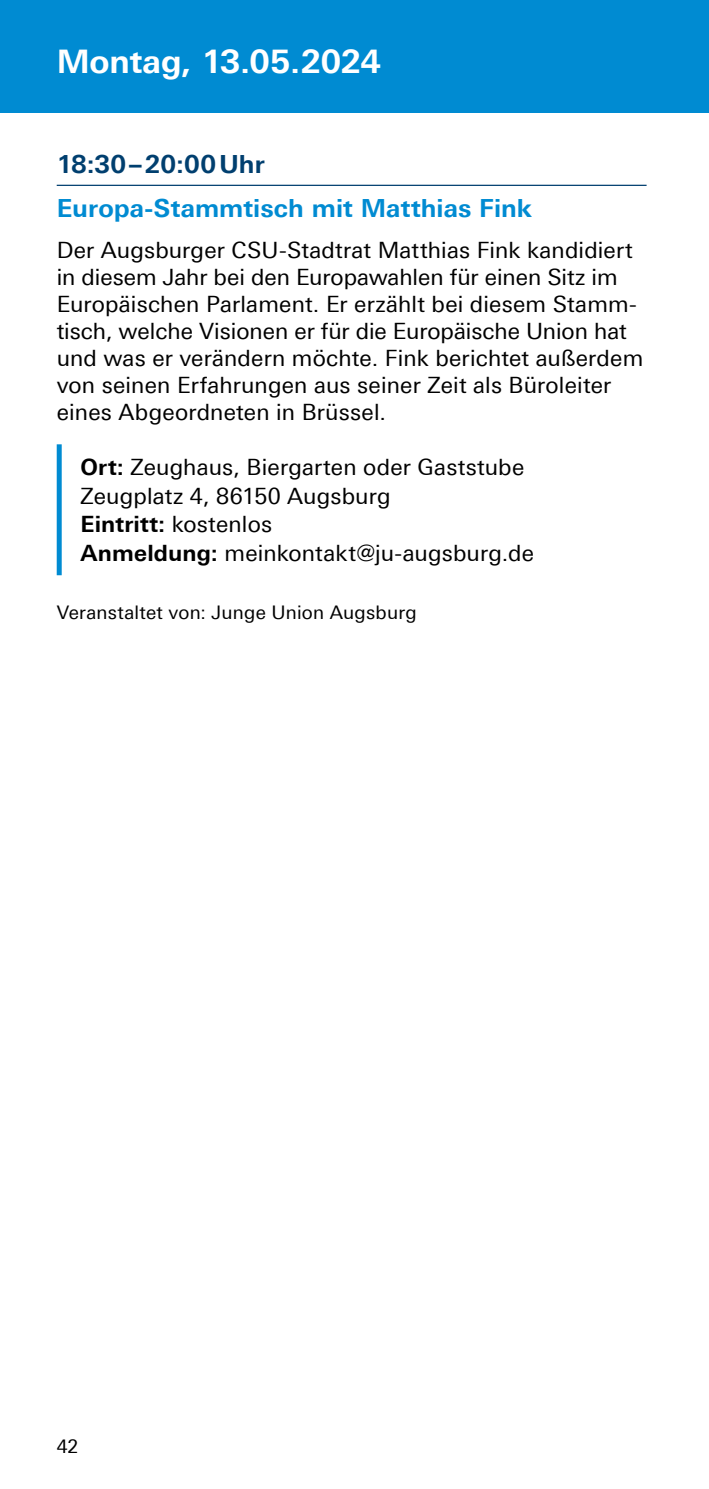
<style>
.page{position:relative;width:709px;height:1489px;background:#fff}
.page>*{position:absolute;margin:0;border:0;box-sizing:border-box;transform-origin:0 0}
.t1{font:700 32.5px "Univers For Augsburg";letter-spacing:-.005em;color:#fff}
.t2{font:700 25px "Univers For Augsburg";color:#008bd2}
.t3{font:700 25px "Univers For Augsburg";letter-spacing:-.005em;color:#003f6f}
.t4{font:22.5px/27px "Univers For Augsburg";letter-spacing:.005em;color:#000}
.t5{font:18.75px "Univers For Augsburg";letter-spacing:.015em;color:#000}
.s1{font-weight:700}
</style>
<div class="page">
<div style="left:0;top:0;width:709px;height:112px;background:#008bd2"></div>
<hr style="left:57px;top:185px;width:589px;height:1px;background:#003f6f">
<div style="left:57px;top:444px;width:5px;height:131px;background:#008bd2"></div>
<h1 class="t1" style="left:57px;top:42px;width:326px">Montag, 13.05.2024</h1>
<p class="t3" style="left:57px;top:149px;width:209px">18:30–20:00Uhr</p>
<p class="t2" style="left:57px;top:193px;width:477px">Europa-Stammtisch mit Matthias Fink</p>
<p class="t4" style="left:57px;top:236px;width:588px">Der Augsburger CSU-Stadtrat Matthias Fink kandidiert in diesem Jahr bei den Europawahlen für einen Sitz im Europäischen Parlament. Er erzählt bei diesem Stamm&shy;tisch, welche Visionen er für die Europäische Union hat und was er verändern möchte. Fink berichtet außerdem von seinen Erfahrungen aus seiner Zeit als Büroleiter eines Abgeordneten in Brüssel.</p>
<p class="t4" style="left:80px;top:452px;width:455px;line-height:28.8px"><span class="s1">Ort:</span> Zeughaus, Biergarten oder Gaststube Zeugplatz 4, 86150 Augsburg<br><span class="s1">Eintritt:</span> kostenlos<br><span class="s1">Anmeldung:</span> meinkontakt@ju-augsburg.de</p>
<p class="t5" style="left:57px;top:602px;width:361px">Veranstaltet von: Junge Union Augsburg</p>
<p class="t5" style="left:57px;top:1435px;width:23px">42</p>
</div>
